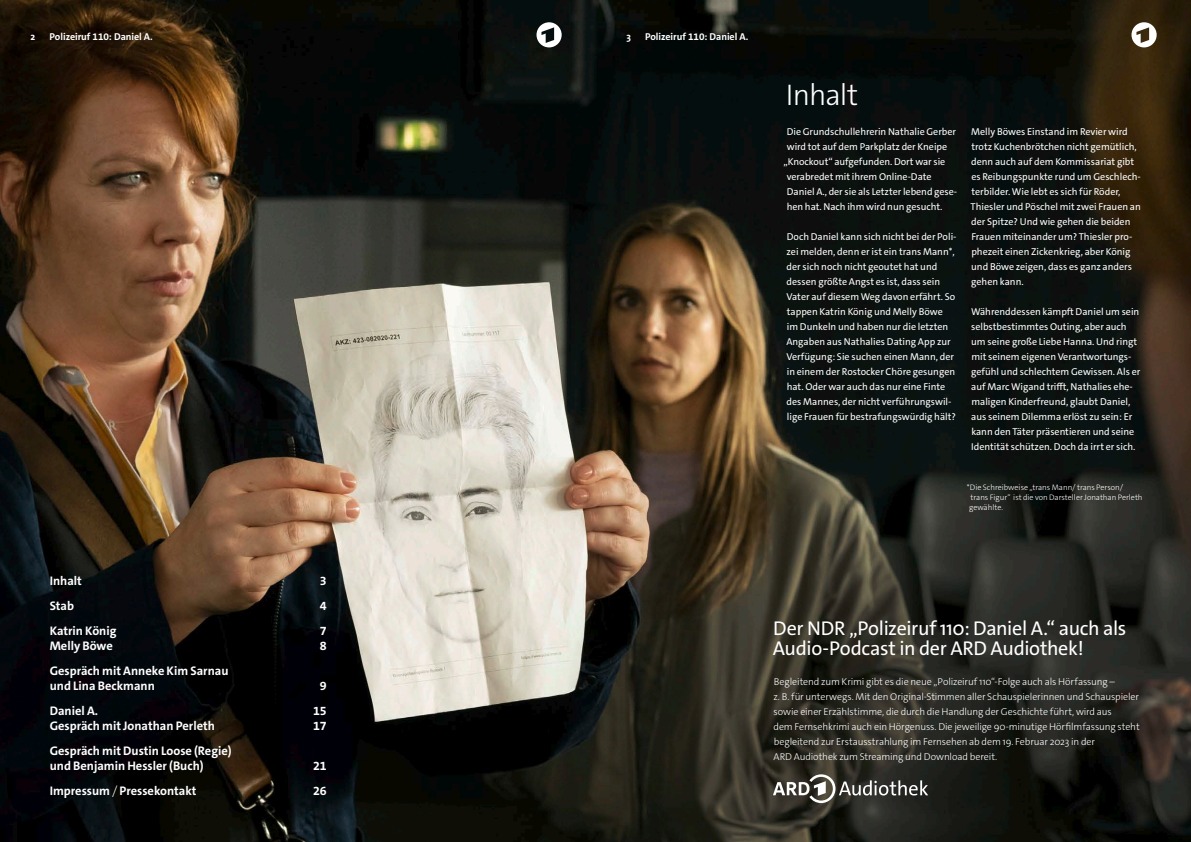
<style>
.page{position:relative;width:1191px;height:842px;background:#fff}
.page>*{position:absolute;margin:0;border:0;box-sizing:border-box;transform-origin:0 0}
.t1{font:300 30px "The Sans C5";letter-spacing:-.035em;color:#fff}
.t2{font:20px/20px "The Sans C5";letter-spacing:-.015em;color:#fff}
.t3{font:700 12.5px/15px "The Sans C5";color:#fff}
.t4{font:10px/15px "The Sans C5";color:#fff}
.t5{font:300 10px/15px "The Sans C5";letter-spacing:-.01em;color:#fff}
.t6{font:700 10px "The Sans C5";letter-spacing:-.005em;color:#fff}
.t7{font:300 8px/10px "The Sans C5";color:#fff}
.s1{font-weight:300}
</style>
<div class="page">
<img style="left:0;top:0;width:1191px;height:842px">
<svg style="left:773px;top:774px;width:155px;height:29px;background:#595853"></svg>
<svg style="left:1131px;top:22px;width:25px;height:25px"></svg>
<svg style="left:536px;top:22px;width:25px;height:25px"></svg>
<p class="t6" style="left:31px;top:30px;width:6px">2</p>
<p class="t6" style="left:50px;top:30px;width:105px">Polizeiruf 110: Daniel A.</p>
<p class="t6" style="left:626px;top:30px;width:6px">3</p>
<p class="t6" style="left:645px;top:30px;width:105px">Polizeiruf 110: Daniel A.</p>
<h1 class="t1" style="left:786px;top:76px;width:74px">Inhalt</h1>
<p class="t4" style="left:786px;top:124px;width:171px">Die Grundschullehrerin Nathalie Gerber</p>
<p class="t4" style="left:786px;top:139px;width:162px">wird tot auf dem Parkplatz der Kneipe</p>
<p class="t4" style="left:783px;top:154px;width:163px">„Knockout“ aufgefunden. Dort war sie</p>
<p class="t4" style="left:787px;top:169px;width:146px">verabredet mit ihrem Online-Date</p>
<p class="t4" style="left:786px;top:184px;width:172px">Daniel A., der sie als Letzter lebend gese-</p>
<p class="t4" style="left:786px;top:199px;width:157px">hen hat. Nach ihm wird nun gesucht.</p>
<p class="t4" style="left:786px;top:229px;width:172px">Doch Daniel kann sich nicht bei der Poli&shy;zei melden, denn er ist ein trans Mann*, der sich noch nicht geoutet hat und dessen größte Angst es ist, dass sein Vater auf diesem Weg davon erfährt. So tappen Katrin König und Melly Böwe<br>im Dunkeln und haben nur die letzten Angaben aus Nathalies Dating App zur Verfügung: Sie suchen einen Mann, der in einem der Rostocker Chöre gesungen hat. Oder war auch das nur eine Finte des Mannes, der nicht verführungswil&shy;lige Frauen für bestrafungswürdig hält?</p>
<p class="t4" style="left:970px;top:124px;width:172px">Melly Böwes Einstand im Revier wird trotz Kuchenbrötchen nicht gemütlich, denn auch auf dem Kommissariat gibt es Reibungspunkte rund um Geschlech&shy;terbilder. Wie lebt es sich für Röder, Thiesler und Pöschel mit zwei Frauen an der Spitze? Und wie gehen die beiden Frauen miteinander um? Thiesler pro&shy;phezeit einen Zickenkrieg, aber König und Böwe zeigen, dass es ganz anders gehen kann.</p>
<p class="t4" style="left:971px;top:304px;width:171px">Währenddessen kämpft Daniel um sein selbstbestimmtes Outing, aber auch um seine große Liebe Hanna. Und ringt mit seinem eigenen Verantwortungs&shy;gefühl und schlechtem Gewissen. Als er auf Marc Wigand trifft, Nathalies ehe&shy;maligen Kinderfreund, glaubt Daniel, aus seinem Dilemma erlöst zu sein: Er kann den Täter präsentieren und seine Identität schützen. Doch da irrt er sich.</p>
<p class="t7" style="left:967px;top:482px;width:177px">*Die Schreibweise „trans Mann/ trans Person/ trans Figur“ ist die von Darsteller Jonathan Perleth gewählte.</p>
<p class="t3" style="left:50px;top:573px;width:34px">Inhalt</p>
<p class="t3" style="left:320px;top:573px;width:8px">3</p>
<p class="t3" style="left:50px;top:598px;width:26px">Stab</p>
<p class="t3" style="left:320px;top:598px;width:8px">4</p>
<p class="t3" style="left:50px;top:623px;width:68px">Katrin König</p>
<p class="t3" style="left:320px;top:623px;width:8px">7</p>
<p class="t3" style="left:50px;top:638px;width:65px">Melly Böwe</p>
<p class="t3" style="left:320px;top:638px;width:8px">8</p>
<p class="t3" style="left:50px;top:663px;width:180px">Gespräch mit Anneke Kim Sarnau und Lina Beckmann</p>
<p class="t3" style="left:320px;top:678px;width:8px">9</p>
<p class="t3" style="left:50px;top:703px;width:50px">Daniel A.</p>
<p class="t3" style="left:313px;top:703px;width:15px">15</p>
<p class="t3" style="left:50px;top:718px;width:167px">Gespräch mit Jonathan Perleth</p>
<p class="t3" style="left:313px;top:718px;width:15px">17</p>
<p class="t3" style="left:50px;top:743px;width:183px">Gespräch mit Dustin Loose (Regie) und Benjamin Hessler (Buch)</p>
<p class="t3" style="left:313px;top:758px;width:15px">21</p>
<p class="t3" style="left:50px;top:783px;width:148px">Impressum <span class="s1">/</span> Pressekontakt</p>
<p class="t3" style="left:313px;top:783px;width:15px">26</p>
<h2 class="t2" style="left:772px;top:618px;width:355px">Der NDR „Polizeiruf 110: Daniel A.“ auch als<br>Audio-Podcast in der ARD Audiothek!</h2>
<p class="t5" style="left:773px;top:674px;width:368px">Begleitend zum Krimi gibt es die neue „Polizeiruf 110“-Folge auch als Hörfassung –<br>z. B. für unterwegs. Mit den Original-Stimmen aller Schauspielerinnen und Schauspieler sowie einer Erzählstimme, die durch die Handlung der Geschichte führt, wird aus<br>dem Fernsehkrimi auch ein Hörgenuss. Die jeweilige 90-minutige Hörfilmfassung steht begleitend zur Erstausstrahlung im Fernsehen ab dem 19. Februar 2023 in der<br>ARD Audiothek zum Streaming und Download bereit.</p>
</div>
